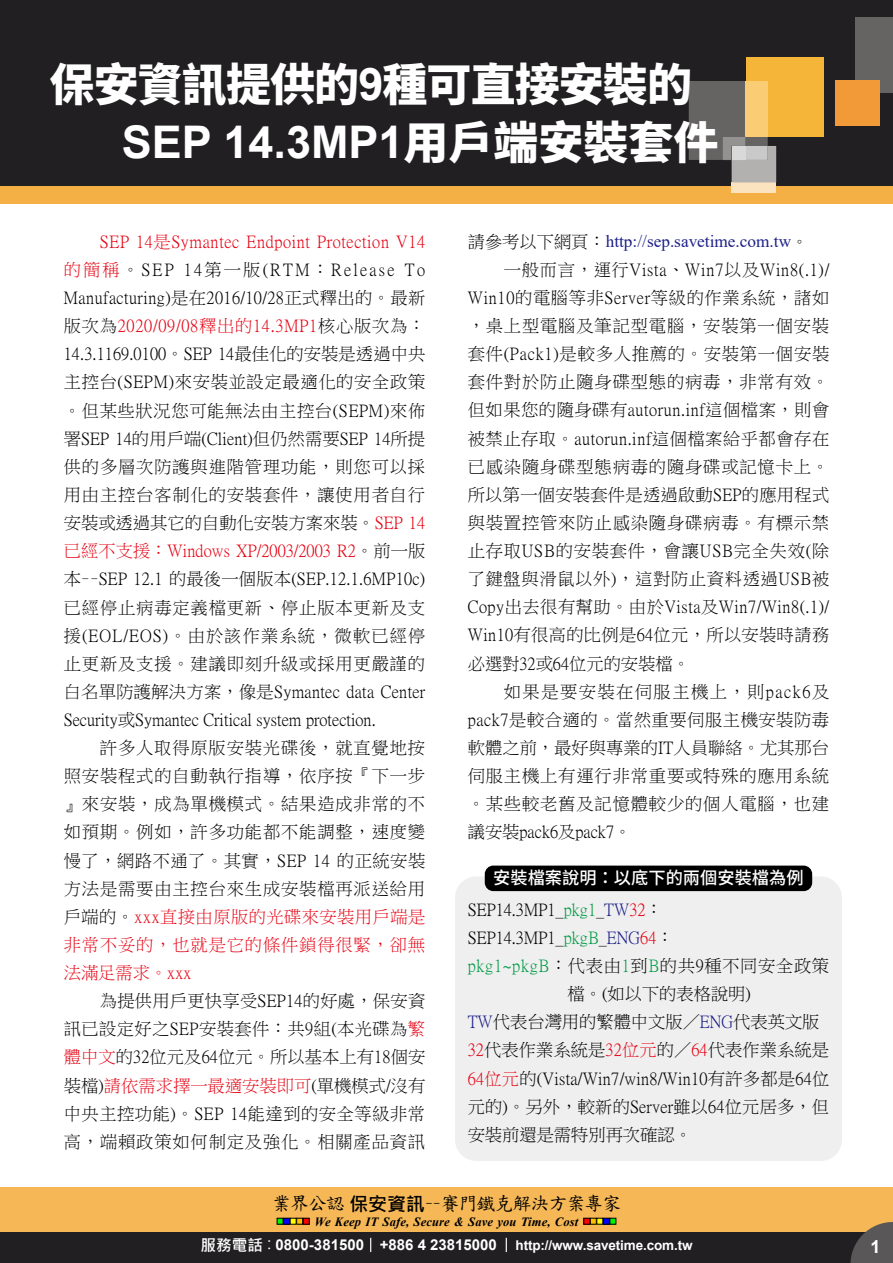
<style>
.page{position:relative;width:893px;height:1263px;background:#fff}
.page>*{position:absolute;margin:0;border:0;box-sizing:border-box;transform-origin:0 0}
.t1{font:700 45px "Arial";color:#fff}
.t2{font:800 45px "Source Han Sans TW";letter-spacing:-.02em;color:#fff}
.t3{font:18.9px "DF Kai Shu SB Estd BF";letter-spacing:-.05em;color:#000}
.t4{font:700 18px "Arial";color:#fff}
.t5{font:17.25px/28px "P Ming Li U";letter-spacing:.01em;color:#000;text-align:justify}
.t6{font:17.25px "Times New Roman";color:#1d2088}
.t7{font:17.25px "P Ming Li U";letter-spacing:.04em;color:#000}
.t8{font:500 17.25px "Source Han Sans TW";color:#fff}
.t9{font:700 13.5px "Arial";letter-spacing:-.01em;color:#fff}
.t10{font:italic 700 12.6px "Times New Roman";letter-spacing:.005em;color:#000}
.s1{font-family:"Arial";font-weight:700}
.s2{font-family:"Source Han Sans TW";font-weight:800}
.s3{color:#e60012}
.s4{font-family:"P Ming Li U";color:#000}
.s5{color:#094}
.s6{color:#1d2088}
.s7{font-family:"Microsoft Jheng Hei";font-weight:700}
.s8{font-family:"Microsoft Jheng Hei";font-size:15.6px}
.s9{font-family:"Microsoft Jheng Hei";font-weight:400;font-size:15.6px}
.s10{font-size:15px}
</style>
<div class="page">
<div style="left:0;top:1187px;width:893px;height:49px;background:#f6b857"></div>
<svg style="left:277px;top:1218px;width:32px;height:6px"></svg>
<svg style="left:584px;top:1218px;width:32px;height:6px"></svg>
<div style="left:0;top:1232px;width:893px;height:31px;background:#211f21"></div>
<svg style="left:850px;top:1222px;width:43px;height:41px"></svg>
<svg style="left:370px;top:1238px;width:1px;height:14px"></svg>
<svg style="left:506px;top:1238px;width:1px;height:14px"></svg>
<div style="left:455px;top:876px;width:387px;height:285px;background:#efefef;border-radius:21px"></div>
<div style="left:485px;top:865px;width:327px;height:26px;background:#000;border-radius:9px"></div>
<div style="left:0;top:59px;width:893px;height:145px;background:#f5b045"></div>
<div style="left:0;top:0;width:893px;height:185px;background:#211f21"></div>
<div style="left:856px;top:17px;width:37px;height:76px;background:#666363"></div>
<div style="left:746px;top:57px;width:77px;height:80px;background:#f5b538"></div>
<div style="left:835px;top:80px;width:45px;height:45px;background:#f29938"></div>
<div style="left:732px;top:182px;width:44px;height:11px;background:#fce3bf"></div>
<svg style="left:689px;top:81px;width:87px;height:101px"></svg>
<div style="left:732px;top:146px;width:14px;height:14px;background:#d9d9d9"></div>
<h1 class="t2" style="left:50px;top:59px;width:644px">保安資訊提供的<span class="s1">9</span>種可直接安裝的</h1>
<h1 class="t1" style="left:122px;top:111px;width:598px">SEP 14.3MP1<span class="s2">用戶端安裝套件</span></h1>
<p class="t5" style="left:64px;top:228px;width:363px;text-indent:36px"><span class="s3">SEP 14是Symantec Endpoint Protection V14的簡稱</span>。SEP 14第一版(RTM：Release To Manufacturing)是在2016/10/28正式釋出的。最新版次為<span class="s3">2020/09/08釋出的14.3MP1</span>核心版次為：14.3.1169.0100。SEP 14最佳化的安裝是透過中央主控台(SEPM)來安裝並設定最適化的安全政策。但某些狀況您可能無法由主控台(SEPM)來佈署SEP 14的用戶端(Client)但仍然需要SEP 14所提供的多層次防護與進階管理功能，則您可以採用由主控台客制化的安裝套件，讓使用者自行安裝或透過其它的自動化安裝方案來裝。<span class="s3">SEP 14已經不支援：Windows XP/2003/2003 R2</span>。前一版本－－SEP 12.1 的最後一個版本(SEP.12.1.6MP10c)已經停止病毒定義檔更新、停止版本更新及支援(EOL/EOS)。由於該作業系統，微軟已經停止更新及支援。建議即刻升級或採用更嚴謹的白名單防護解決方案，像是Symantec data Center Security或Symantec Critical system protection.</p>
<p class="t5" style="left:64px;top:734px;width:363px;text-indent:36px">許多人取得原版安裝光碟後，就直覺地按照安裝程式的自動執行指導，依序按『下一步』來安裝，成為單機模式。結果造成非常的不如預期。例如，許多功能都不能調整，速度變慢了，網路不通了。其實，SEP 14 的正統安裝方法是需要由主控台來生成安裝檔再派送給用戶端的。<span class="s3">xxx直接由原版的光碟來安裝用戶端是非常不妥的，也就是它的條件鎖得很緊，卻無法滿足需求。xxx</span></p>
<p class="t5" style="left:64px;top:987px;width:363px;text-indent:36px">為提供用戶更快享受SEP14的好處，保安資訊已設定好之SEP安裝套件：共9組(本光碟為<span class="s3">繁體中文</span>的32位元及64位元。所以基本上有18個安裝檔)<span class="s3">請依需求擇一最適安裝即可</span>(單機模式/沒有中央主控功能)。SEP 14能達到的安全等級非常高，端賴政策如何制定及強化。相關產品資訊</p>
<p class="t6" style="left:468px;top:229px;width:342px"><span class="s4">請參考以下網頁：</span>http://sep.savetime.com.tw<span class="s4">。</span></p>
<p class="t5" style="left:468px;top:256px;width:363px;text-indent:36px">一般而言，運行Vista、Win7以及Win8(.1)/ Win10的電腦等非Server等級的作業系統，諸如，桌上型電腦及筆記型電腦，安裝第一個安裝套件(Pack1)是較多人推薦的。安裝第一個安裝套件對於防止隨身碟型態的病毒，非常有效。但如果您的隨身碟有autorun.inf這個檔案，則會被禁止存取。autorun.inf這個檔案給乎都會存在已感染隨身碟型態病毒的隨身碟或記憶卡上。所以第一個安裝套件是透過啟動SEP的應用程式與裝置控管來防止感染隨身碟病毒。有標示禁止存取USB的安裝套件，會讓USB完全失效(除了鍵盤與滑鼠以外)，這對防止資料透過USB被Copy出去很有幫助。由於Vista及Win7/Win8(.1)/ Win10有很高的比例是64位元，所以安裝時請務必選對32或64位元的安裝檔。</p>
<p class="t5" style="left:468px;top:677px;width:363px;text-indent:36px">如果是要安裝在伺服主機上，則pack6及pack7是較合適的。當然重要伺服主機安裝防毒軟體之前，最好與專業的IT人員聯絡。尤其那台伺服主機上有運行非常重要或特殊的應用系統。某些較老舊及記憶體較少的個人電腦，也建議安裝pack6及pack7。</p>
<p class="t8" style="left:493px;top:868px;width:312px">安裝檔案說明：以底下的兩個安裝檔為例</p>
<p class="t5" style="left:468px;top:895px;width:197px">SEP14.3MP1_<span class="s5">pkg1</span>_<span class="s6">TW</span><span class="s3">32</span>：</p>
<p class="t5" style="left:468px;top:924px;width:207px">SEP14.3MP1_<span class="s5">pkgB</span>_<span class="s6">ENG</span><span class="s3">64</span>：</p>
<p class="t7" style="left:468px;top:957px;width:363px"><span class="s5">pkg1~pkgB</span>：代表由<span class="s5">1</span>到<span class="s5">B</span>的共9種不同安全政策</p>
<p class="t5" style="left:568px;top:980px;width:185px">檔。(如以下的表格說明)</p>
<p class="t5" style="left:468px;top:1008px;width:353px"><span class="s6">TW</span>代表台灣用的繁體中文版／<span class="s6">ENG</span>代表英文版</p>
<p class="t5" style="left:468px;top:1036px;width:363px"><span class="s3">32</span>代表作業系統是<span class="s3">32位元</span>的／<span class="s3">64</span>代表作業系統是</p>
<p class="t5" style="left:468px;top:1064px;width:363px"><span class="s3">64位元</span>的(Vista/Win7/win8/Win10有許多都是64位</p>
<p class="t5" style="left:468px;top:1092px;width:363px">元的)。另外，較新的Server雖以64位元居多，但</p>
<p class="t5" style="left:468px;top:1120px;width:226px">安裝前還是需特別再次確認。</p>
<p class="t3" style="left:272px;top:1194px;width:351px">業界公認<span class="s7">保安資訊</span>－－賽門鐵克解決方案專家</p>
<p class="t10" style="left:315px;top:1212px;width:265px">We Keep IT Safe, Secure &amp; Save you Time, Cost</p>
<p class="t9" style="left:200px;top:1235px;width:494px"><span class="s8">服務電話</span><span class="s9">：</span><span class="s10">0800-381500 +886 4 23815000</span> http://www.savetime.com.tw</p>
<p class="t4" style="left:870px;top:1234px;width:12px">1</p>
</div>
